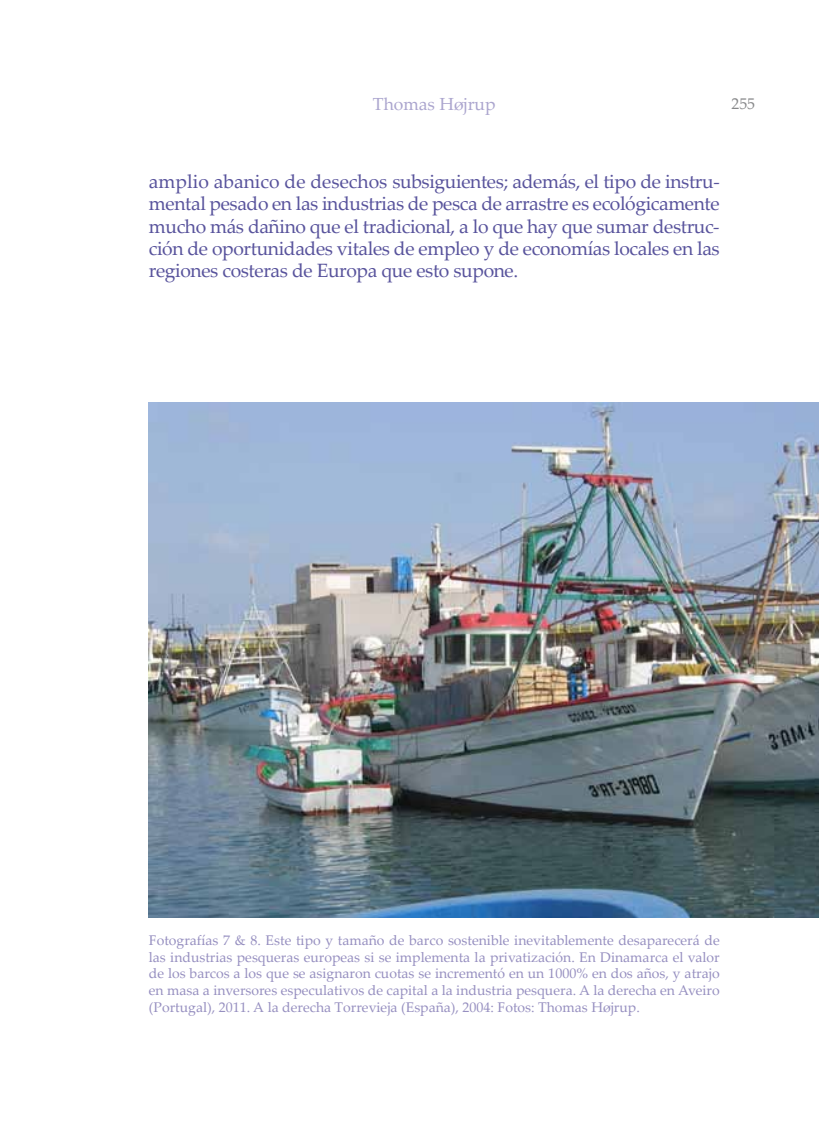
<style>
.page{position:relative;width:819px;height:1141px;background:#fff}
.page>*{position:absolute;margin:0;border:0;box-sizing:border-box;transform-origin:0 0}
.t1{font:19.25px/22.4px "Palatino Linotype";letter-spacing:-.02em;color:#58539c;text-align:justify}
.t2{font:17.5px "Palatino Linotype";color:#aba5ce}
.t3{font:15.75px "Palatino Linotype";color:#87888a}
.t4{font:14px/16.8px "Palatino Linotype";color:#968fc0;text-align:justify}
</style>
<div class="page">
<img style="left:149px;top:403px;width:670px;height:515px">
<p class="t2" style="left:373px;top:92px;width:124px">Thomas Højrup</p>
<p class="t3" style="left:731px;top:93px;width:25px">255</p>
<p class="t1" style="left:149px;top:169px;width:572px">amplio abanico de desechos subsiguientes; además, el tipo de instru&shy;mental pesado en las industrias de pesca de arrastre es ecológicamente mucho más dañino que el tradicional, a lo que hay que sumar destruc&shy;ción de oportunidades vitales de empleo y de economías locales en las regiones costeras de Europa que esto supone.</p>
<p class="t4" style="left:149px;top:931px;width:572px">Fotografías 7 &amp; 8. Este tipo y tamaño de barco sostenible inevitablemente desaparecerá de las industrias pesqueras europeas si se implementa la privatización. En Dinamarca el valor de los barcos a los que se asignaron cuotas se incrementó en un 1000% en dos años, y atrajo en masa a inversores especulativos de capital a la industria pesquera. A la derecha en Aveiro (Portugal), 2011. A la derecha Torrevieja (España), 2004: Fotos: Thomas Højrup.</p>
</div>
